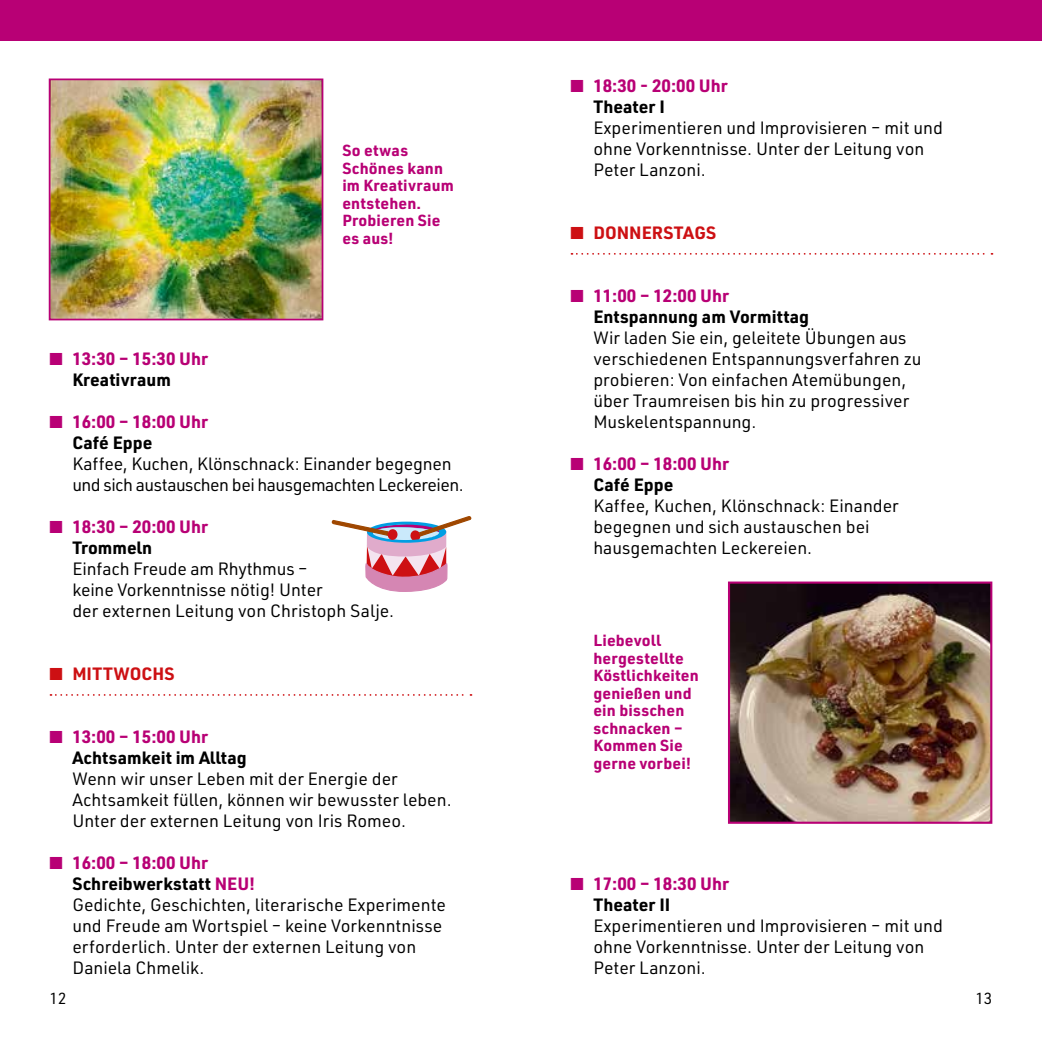
<style>
.page{position:relative;width:1042px;height:1042px;background:#fff}
.page>*{position:absolute;margin:0;border:0;box-sizing:border-box;transform-origin:0 0}
.t1{font:17.5px/21px "URWDIN";color:#000}
.t2{font:700 17.5px/21px "URWDIN";color:#b80075}
.t3{font:700 17.5px/21px "URWDIN";color:#000}
.t4{font:700 17.5px "URWDIN";color:#cd1013}
.t5{font:700 15.75px/17.5px "URWDIN";letter-spacing:.01em;color:#b80075}
.t6{font:15.75px "URWDIN";color:#000}
.s1{color:#000}
.s2{color:#b80075}
.s3{font-weight:700;color:#b80075}
.s4{font-weight:700}
</style>
<div class="page">
<svg style="left:50px;top:694px;width:421px;height:2px"></svg>
<div style="left:0;top:0;width:1042px;height:41px;background:#b80075"></div>
<svg style="left:571px;top:253px;width:421px;height:2px"></svg>
<svg style="left:331px;top:516px;width:141px;height:76px"></svg>
<div style="left:387px;top:529px;width:11px;height:11px;background:#cd1013;border-radius:50%"></div>
<img style="left:52px;top:81px;width:268px;height:236px">
<div style="left:49px;top:78px;width:274px;height:242px;border:2px solid #b80075"></div>
<img style="left:731px;top:584px;width:258px;height:237px">
<div style="left:728px;top:581px;width:264px;height:243px;border:2px solid #b80075"></div>
<p class="t5" style="left:342px;top:141px;width:113px">So etwas<br>Schönes kann im Kreativraum entstehen.<br>Probieren Sie es aus!</p>
<p class="t2" style="left:72px;top:347px;width:137px;text-indent:-23px">■ 13:30 – 15:30 Uhr<br><span class="s1">Kreativraum</span></p>
<p class="t2" style="left:72px;top:410px;width:137px;text-indent:-23px">■ 16:00 – 18:00 Uhr<br><span class="s1">Café Eppe</span></p>
<p class="t1" style="left:72px;top:452px;width:393px">Kaffee, Kuchen, Klönschnack: Einander begegnen und sich austauschen bei hausgemachten Leckereien.</p>
<p class="t2" style="left:72px;top:515px;width:137px;text-indent:-23px">■ 18:30 – 20:00 Uhr<br><span class="s1">Trommeln</span></p>
<p class="t1" style="left:72px;top:557px;width:323px">Einfach Freude am Rhythmus –<br>keine Vorkenntnisse nötig! Unter<br>der externen Leitung von Christoph Salje.</p>
<p class="t4" style="left:50px;top:661px;width:126px">■ MITTWOCHS</p>
<p class="t3" style="left:72px;top:725px;width:176px;text-indent:-23px"><span class="s2">■ 13:00 – 15:00 Uhr<br></span>Achtsamkeit im Alltag</p>
<p class="t1" style="left:72px;top:767px;width:381px">Wenn wir unser Leben mit der Energie der<br>Achtsamkeit füllen, können wir bewusster leben.<br>Unter der externen Leitung von Iris Romeo.</p>
<p class="t1" style="left:72px;top:851px;width:375px;text-indent:-23px"><span class="s2">■</span> <span class="s3">16:00 – 18:00 Uhr<br></span><span class="s4">Schreibwerkstatt</span> <span class="s3">NEU!<br></span>Gedichte, Geschichten, literarische Experimente und Freude am Wortspiel – keine Vorkenntnisse erforderlich. Unter der externen Leitung von Daniela Chmelik.</p>
<p class="t2" style="left:593px;top:74px;width:136px;text-indent:-23px">■ 18:30 - 20:00 Uhr<br><span class="s1">Theater I</span></p>
<p class="t1" style="left:593px;top:116px;width:351px">Experimentieren und Improvisieren – mit und ohne Vorkenntnisse. Unter der Leitung von<br>Peter Lanzoni.</p>
<p class="t4" style="left:570px;top:220px;width:147px">■ DONNERSTAGS</p>
<p class="t3" style="left:593px;top:284px;width:217px;text-indent:-23px"><span class="s2">■ 11:00 – 12:00 Uhr<br></span>Entspannung am Vormittag</p>
<p class="t1" style="left:593px;top:326px;width:330px">Wir laden Sie ein, geleitete Übungen aus verschiedenen Entspannungsverfahren zu probieren: Von einfachen Atemübungen, über Traumreisen bis hin zu progressiver Muskelentspannung.</p>
<p class="t2" style="left:593px;top:452px;width:137px;text-indent:-23px">■ 16:00 – 18:00 Uhr<br><span class="s1">Café Eppe</span></p>
<p class="t1" style="left:593px;top:494px;width:307px">Kaffee, Kuchen, Klönschnack: Einander begegnen und sich austauschen bei hausgemachten Leckereien.</p>
<p class="t5" style="left:593px;top:631px;width:107px">Liebevoll hergestellte<br>Köstlichkeiten genießen und ein bisschen schnacken –<br>Kommen Sie gerne vorbei!</p>
<p class="t2" style="left:593px;top:872px;width:137px;text-indent:-23px">■ 17:00 – 18:30 Uhr<br><span class="s1">Theater II</span></p>
<p class="t1" style="left:593px;top:914px;width:351px">Experimentieren und Improvisieren – mit und ohne Vorkenntnisse. Unter der Leitung von<br>Peter Lanzoni.</p>
<p class="t6" style="left:50px;top:987px;width:19px">12</p>
<p class="t6" style="left:975px;top:987px;width:19px">13</p>
</div>
